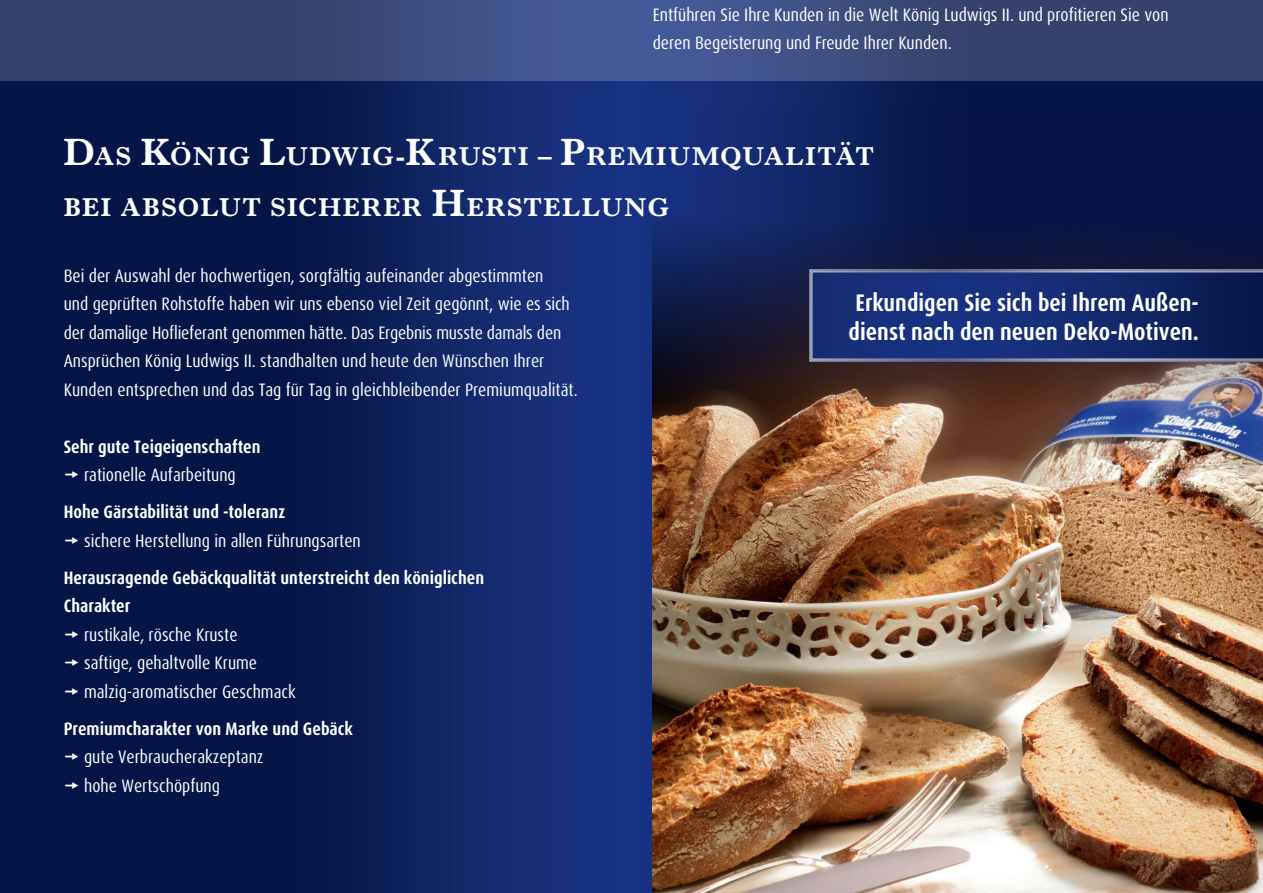
<style>
.page{position:relative;width:1263px;height:893px;background:#fff}
.page>*{position:absolute;margin:0;border:0;box-sizing:border-box;transform-origin:0 0}
.t1{font:700 27px/51px "Imprint";letter-spacing:.05em;color:#fff}
.t2{font:700 condensed 24px/28.5px "Dax Pro";color:#fff}
.t3{font:condensed 18px/28.5px "Dax Pro";color:#fff}
.t4{font:700 condensed 18px/28.5px "Dax Pro";color:#fff}
.s1{font-size:39.75px}
</style>
<div class="page">
<img style="left:0;top:81px;width:1263px;height:812px">
<svg style="left:63px;top:137px;width:32px;height:30px"></svg>
<svg style="left:140px;top:137px;width:32px;height:30px"></svg>
<svg style="left:258px;top:137px;width:29px;height:30px"></svg>
<svg style="left:405px;top:137px;width:32px;height:30px"></svg>
<svg style="left:560px;top:137px;width:26px;height:30px"></svg>
<svg style="left:431px;top:188px;width:35px;height:30px"></svg>
<svg style="left:0;top:0;width:1263px;height:81px;background:#3b4978"></svg>
<img style="left:653px;top:108px;width:610px;height:785px">
<svg style="left:809px;top:269px;width:454px;height:93px;background:#1d3174"></svg>
<svg style="left:65px;top:471px;width:13px;height:7px"></svg>
<svg style="left:65px;top:537px;width:13px;height:7px"></svg>
<svg style="left:65px;top:631px;width:13px;height:7px"></svg>
<svg style="left:65px;top:659px;width:13px;height:7px"></svg>
<svg style="left:65px;top:688px;width:13px;height:7px"></svg>
<svg style="left:65px;top:753px;width:13px;height:7px"></svg>
<svg style="left:65px;top:782px;width:13px;height:7px"></svg>
<p class="t3" style="left:653px;top:1px;width:517px">Entführen Sie Ihre Kunden in die Welt König Ludwigs II. und profitieren Sie von deren Begeisterung und Freude Ihrer Kunden.</p>
<h1 class="t1" style="left:64px;top:131px;width:812px"><span class="s1">D</span>AS <span class="s1">K</span>ÖNIG <span class="s1">L</span>UDWIG-<span class="s1">K</span>RUSTI – <span class="s1">P</span>REMIUMQUALITÄT<br>BEI ABSOLUT SICHERER <span class="s1">H</span>ERSTELLUNG</h1>
<p class="t3" style="left:64px;top:261px;width:515px">Bei der Auswahl der hochwertigen, sorgfältig aufeinander abgestimmten<br>und geprüften Rohstoffe haben wir uns ebenso viel Zeit gegönnt, wie es sich der damalige Hoflieferant genommen hätte. Das Ergebnis musste damals den Ansprüchen König Ludwigs II. standhalten und heute den Wünschen Ihrer Kunden entsprechen und das Tag für Tag in gleichbleibender Premiumqualität.</p>
<p class="t4" style="left:64px;top:432px;width:198px">Sehr gute Teigeigenschaften</p>
<p class="t3" style="left:84px;top:461px;width:153px">rationelle Aufarbeitung</p>
<p class="t4" style="left:64px;top:498px;width:223px">Hohe Gärstabilität und -toleranz</p>
<p class="t3" style="left:84px;top:526px;width:278px">sichere Herstellung in allen Führungsarten</p>
<p class="t4" style="left:64px;top:563px;width:422px">Herausragende Gebäckqualität unterstreicht den königlichen<br>Charakter</p>
<p class="t3" style="left:84px;top:620px;width:213px">rustikale, rösche Kruste<br>saftige, gehaltvolle Krume malzig-aromatischer Geschmack</p>
<p class="t4" style="left:64px;top:714px;width:291px">Premiumcharakter von Marke und Gebäck</p>
<p class="t3" style="left:84px;top:743px;width:181px">gute Verbraucherakzeptanz hohe Wertschöpfung</p>
<h2 class="t2" style="left:849px;top:289px;width:352px">Erkundigen Sie sich bei Ihrem Außen&shy;dienst nach den neuen Deko-Motiven.</h2>
</div>
